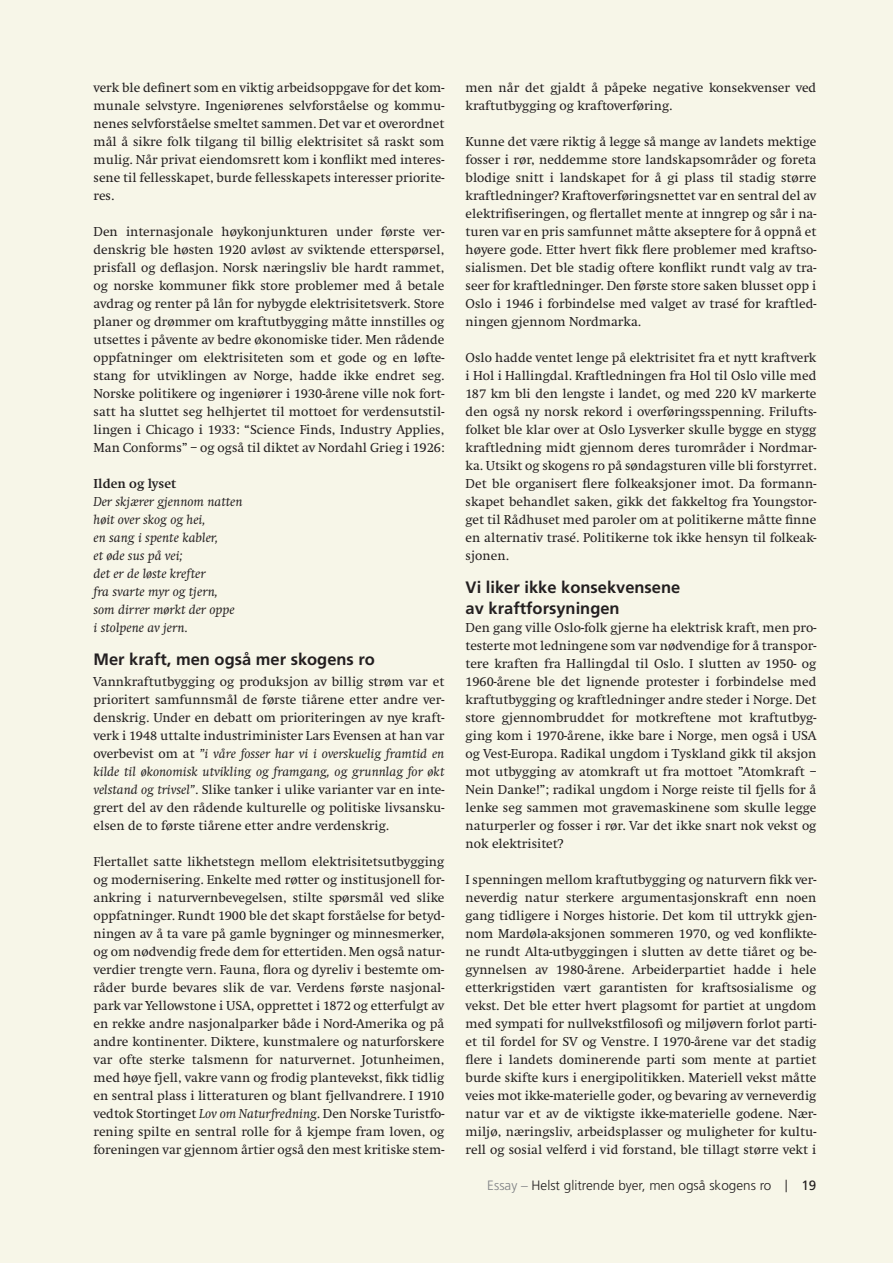
<style>
.page{position:relative;width:893px;height:1263px;background:#f7f6e8}
.page>*{position:absolute;margin:0;border:0;box-sizing:border-box;transform-origin:0 0}
.t1{font:700 16.5px/21px "Frutiger";color:#231f20}
.t2{font:13.5px/18px "Swift EF";color:#231f20;text-align:justify}
.t3{font:italic 13.5px/18px "Swift EF";color:#231f20}
.t4{font:300 13.5px "Frutiger";color:#231f20}
.t5{font:700 13.5px "Swift EF";color:#231f20}
.s1{font-style:italic}
.s2{color:#808285}
.s3{font-size:16.35px}
.s4{font-weight:400}
</style>
<div class="page">
<p class="t2" style="left:94px;top:79px;width:352px">verk ble definert som en viktig arbeidsoppgave for det kom&shy;munale selvstyre. Ingeniørenes selvforståelse og kommu&shy;nenes selvforståelse smeltet sammen. Det var et overordnet mål å sikre folk tilgang til billig elektrisitet så raskt som mulig. Når privat eiendomsrett kom i konflikt med interes&shy;sene til fellesskapet, burde fellesskapets interesser priorite&shy;res.</p>
<p class="t2" style="left:94px;top:223px;width:352px">Den internasjonale høykonjunkturen under første ver&shy;denskrig ble høsten 1920 avløst av sviktende etterspørsel, prisfall og deflasjon. Norsk næringsliv ble hardt rammet, og norske kommuner fikk store problemer med å betale avdrag og renter på lån for nybygde elektrisitetsverk. Store planer og drømmer om kraftutbygging måtte innstilles og utsettes i påvente av bedre økonomiske tider. Men rådende oppfatninger om elektrisiteten som et gode og en løfte&shy;stang for utviklingen av Norge, hadde ikke endret seg.<br>Nors ke politikere og ingeniører i 1930-årene ville nok fort&shy;satt ha sluttet seg helhjertet til mottoet for verdensutstil&shy;lingen i Chicago i 1933: “Science Finds, Industry Applies, Man Conforms” – og også til diktet av Nordahl Grieg i 1926:</p>
<p class="t5" style="left:94px;top:476px;width:84px">Ilden og lyset</p>
<p class="t3" style="left:94px;top:493px;width:150px">Der skjærer gjennom natten høit over skog og hei,<br>en sang i spente kabler,<br>et øde sus på vei;<br>det er de løste krefter<br>fra svarte myr og tjern,<br>som dirrer mørkt der oppe<br>i stolpene av jern.</p>
<p class="t1" style="left:94px;top:649px;width:283px">Mer kraft, men også mer skogens ro</p>
<p class="t2" style="left:94px;top:673px;width:352px">Vannkraftutbygging og produksjon av billig strøm var et prioritert samfunnsmål de første tiårene etter andre ver&shy;denskrig. Under en debatt om prioriteringen av nye kraft&shy;verk i 1948 uttalte industriminister Lars Evensen at han var overbevist om at <span class="s1">”i våre fosser har vi i overskuelig framtid en kilde til økonomisk utvikling og framgang, og grunnlag for økt velstand og trivsel”</span>. Slike tanker i ulike varianter var en inte&shy;grert del av den rådende kulturelle og politiske livsansku&shy;elsen de to første tiårene etter andre verdenskrig.</p>
<p class="t2" style="left:94px;top:853px;width:352px">Flertallet satte likhetstegn mellom elektrisitetsutbygging og modernisering. Enkelte med røtter og institusjonell for&shy;ankring i naturvernbeve gelsen, stilte spørsmål ved slike opp fatninger. Rundt 1900 ble det skapt forståelse for betyd&shy;ningen av å ta vare på gamle bygninger og minnesmerker, og om nødvendig frede dem for ettertiden. Men også natur&shy;verdier trengte vern. Fauna, flora og dyreliv i bestemte om&shy;råder burde bevares slik de var. Verdens første nasjonal&shy;park var Yellowstone i USA, opprettet i 1872 og etterfulgt av en rekke andre nasjonalparker både i Nord-Amerika og på andre kontinenter. Diktere, kunstmalere og naturforskere var ofte sterke talsmenn for naturvernet. Jotunheimen, med høye fjell, vakre vann og frodig plantevekst, fikk tidlig en sentral plass i litteraturen og blant fjellvandrere. I 1910 vedtok Stortinget <span class="s1">Lov om Naturfredning</span>. Den Norske Turistfo&shy;rening spilte en sentral rolle for å kjempe fram loven, og foreningen var gjennom årtier også den mest kritiske stem-</p>
<p class="t2" style="left:466px;top:79px;width:352px">men når det gjaldt å påpeke negative konsekvenser ved kraftutbygging og kraftoverføring.</p>
<p class="t2" style="left:466px;top:133px;width:352px">Kunne det være riktig å legge så mange av landets mektige fosser i rør, neddemme store landskapsområder og foreta blodige snitt i landskapet for å gi plass til stadig større kraftledninger? Kraftoverføringsnettet var en sentral del av elektrifiseringen, og flertallet mente at inngrep og sår i na&shy;turen var en pris samfunnet måtte akseptere for å oppnå et høyere gode. Etter hvert fikk flere problemer med kraftso&shy;sialismen. Det ble stadig oftere konflikt rundt valg av tra&shy;seer for kraftledninger. Den første store saken blusset opp i Oslo i 1946 i forbindelse med valget av trasé for kraftled&shy;ningen gjennom Nordmarka.</p>
<p class="t2" style="left:466px;top:349px;width:352px">Oslo hadde ventet lenge på elektrisitet fra et nytt kraftverk i Hol i Hallingdal. Kraftledningen fra Hol til Oslo ville med 187 km bli den lengste i landet, og med 220 kV markerte den også ny norsk rekord i overføringsspenning. Frilufts&shy;folket ble klar over at Oslo Lysverker skulle bygge en stygg kraftledning midt gjennom deres turområder i Nordmar&shy;ka. Utsikt og skogens ro på søndagsturen ville bli forstyrret.<br>Det ble organisert flere folkeaksjoner imot. Da formann&shy;skapet behandlet saken, gikk det fakkeltog fra Youngstor&shy;get til Rådhuset med paroler om at politikerne måtte finne en alternativ trasé. Politikerne tok ikke hensyn til folkeak&shy;sjonen.</p>
<p class="t1" style="left:466px;top:577px;width:216px">Vi liker ikke konsekvensene av kraftforsyningen</p>
<p class="t2" style="left:466px;top:619px;width:352px">Den gang ville Oslo-folk gjerne ha elektrisk kraft, men pro&shy;testerte mot ledningene som var nødvendige for å transpor&shy;tere kraften fra Hallingdal til Oslo. I slutten av 1950- og 1960-årene ble det lignende protester i forbindelse med kraftutbygging og kraftledninger andre steder i Norge. Det store gjennombruddet for motkreftene mot kraftutbyg&shy;ging kom i 1970-årene, ikke bare i Norge, men også i USA og Vest-Europa. Radikal ungdom i Tyskland gikk til aksjon mot utbygging av atomkraft ut fra mottoet ”Atomkraft – Nein Danke!”; radikal ungdom i Norge reiste til fjells for å lenke seg sammen mot gravemaskinene som skulle legge naturperler og fosser i rør. Var det ikke snart nok vekst og nok elektrisitet?</p>
<p class="t2" style="left:466px;top:871px;width:352px">I spenningen mellom kraftutbygging og naturvern fikk ver&shy;neverdig natur sterkere argumentasjonskraft enn noen gang tidligere i Norges historie. Det kom til uttrykk gjen&shy;nom Mar døla-aksjonen sommeren 1970, og ved konflikte&shy;ne rundt Alta-utbyggingen i slutten av dette tiåret og be&shy;gynnelsen av 1980-årene. Arbeiderpartiet hadde i hele etterkrigstiden vært garantisten for kraftsosialisme og vekst. Det ble etter hvert plagsomt for partiet at ungdom med sympati for nullvekst filosofi og miljøvern forlot parti&shy;et til fordel for SV og Venstre. I 1970-årene var det stadig flere i landets dominerende parti som mente at partiet burde skifte kurs i energipolitikken. Materiell vekst måtte veies mot ikke-materielle goder, og bevaring av verneverdig natur var et av de viktigste ikke-materielle godene. Nær&shy;miljø, næringsliv, arbeidsplasser og muligheter for kultu&shy;rell og sosial velferd i vid forstand, ble tillagt større vekt i</p>
<p class="t4" style="left:487px;top:1178px;width:331px"><span class="s2">Essay –</span> Helst glitrende byer, men også skogens ro <span class="s3">|</span> <span class="s4">19</span></p>
</div>
